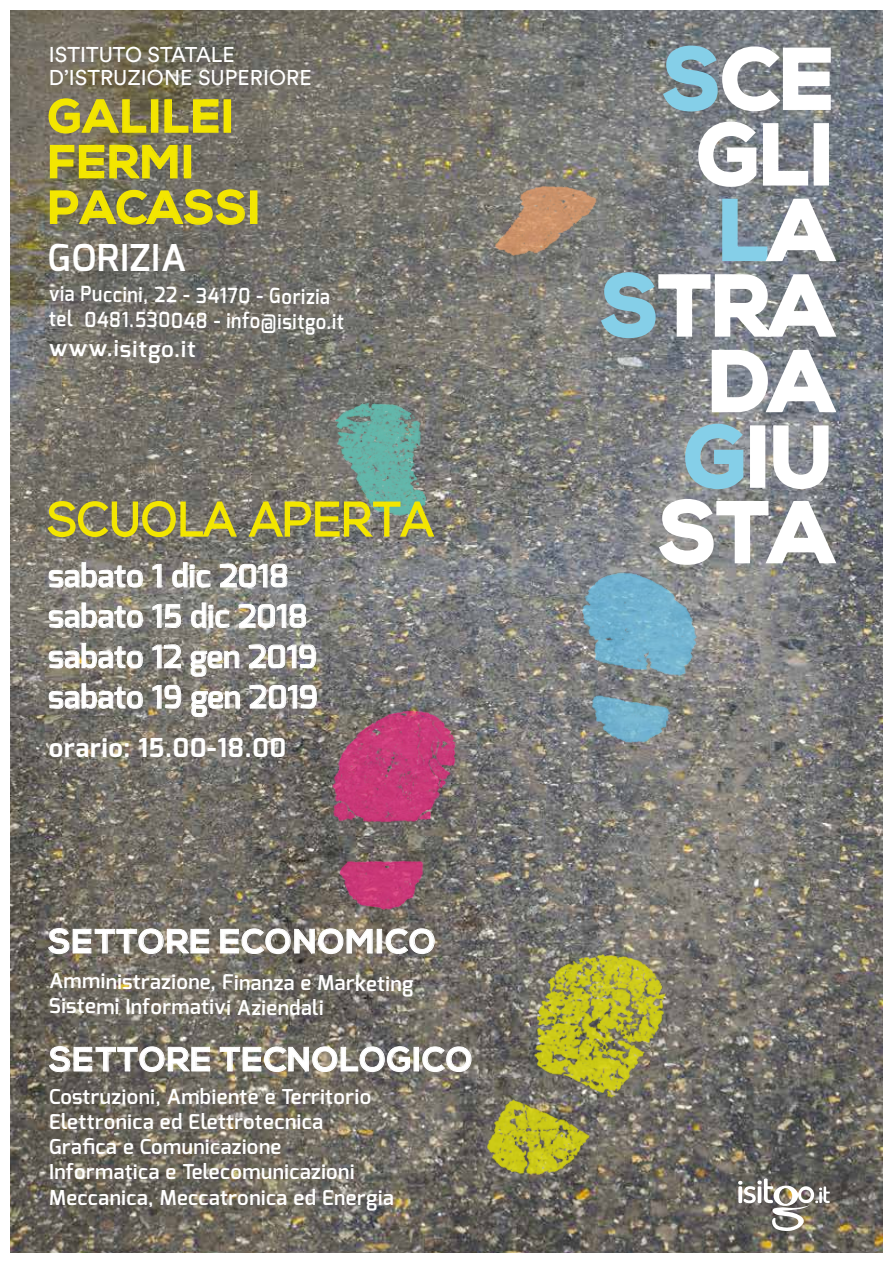
<style>
.page{position:relative;width:893px;height:1263px;background:#fff}
.page>*{position:absolute;margin:0;border:0;box-sizing:border-box;transform-origin:0 0}
.t1{font:700 82.65px/75.6px "Nexa";letter-spacing:.025em;color:#fff;text-align:right}
.t2{font:700 45.75px/45.6px "Nexa";letter-spacing:.04em;color:#f3e600}
.t3{font:600 36.9px "Exo";letter-spacing:.025em;color:#fff}
.t4{font:700 33.75px "Nexa";letter-spacing:.025em;color:#fff}
.t5{font:600 31.05px/40.3px "Exo";letter-spacing:.005em;color:#fff}
.t6{font:700 26.1px "Exo";letter-spacing:.03em;color:#fff}
.t7{font:600 22.5px "Exo";color:#fff}
.t8{font:21.15px/22.5px "Circular Std";letter-spacing:.005em;color:#fff}
.t9{font:600 20.85px/25px "Exo";color:#fff;scale:.89 1}
.t10{font:600 20.4px/25px "Exo";letter-spacing:.025em;color:#fff}
.s1{color:#85cfe8}
</style>
<div class="page">
<img style="left:10px;top:10px;width:873px;height:1243px">
<img style="left:462px;top:934px;width:220px;height:261px">
<img style="left:317px;top:688px;width:162px;height:246px">
<img style="left:560px;top:556px;width:154px;height:210px">
<img style="left:317px;top:384px;width:127px;height:158px">
<img style="left:474px;top:162px;width:140px;height:124px">
<svg style="left:48px;top:928px;width:161px;height:26px;background:#908c84"></svg>
<svg style="left:220px;top:928px;width:153px;height:27px;background:#918c83"></svg>
<div style="left:377px;top:929px;width:5px;height:24px;border:1px solid #fff"></div>
<svg style="left:385px;top:928px;width:50px;height:26px"></svg>
<svg style="left:49px;top:1046px;width:161px;height:26px;background:#8a877f"></svg>
<img style="left:219px;top:1046px;width:191px;height:27px">
<div style="left:414px;top:1047px;width:5px;height:24px;border:1px solid #fff"></div>
<svg style="left:422px;top:1046px;width:50px;height:26px"></svg>
<svg style="left:738px;top:1178px;width:92px;height:53px"></svg>
<svg style="left:49px;top:562px;width:94px;height:26px;background:#9d9a94"></svg>
<svg style="left:152px;top:563px;width:10px;height:25px"></svg>
<svg style="left:172px;top:562px;width:39px;height:26px"></svg>
<svg style="left:220px;top:563px;width:68px;height:25px;background:#9e9d9a"></svg>
<svg style="left:49px;top:602px;width:94px;height:26px;background:#9f9b94"></svg>
<svg style="left:152px;top:604px;width:29px;height:24px"></svg>
<svg style="left:191px;top:602px;width:39px;height:26px"></svg>
<svg style="left:238px;top:604px;width:68px;height:24px;background:#a3a29e"></svg>
<svg style="left:49px;top:643px;width:94px;height:26px;background:#99968c"></svg>
<svg style="left:152px;top:644px;width:29px;height:24px"></svg>
<svg style="left:190px;top:650px;width:50px;height:27px"></svg>
<svg style="left:249px;top:644px;width:67px;height:24px;background:#9f9c98"></svg>
<svg style="left:49px;top:683px;width:94px;height:26px;background:#96928c"></svg>
<svg style="left:152px;top:684px;width:30px;height:25px"></svg>
<svg style="left:191px;top:691px;width:49px;height:26px"></svg>
<svg style="left:249px;top:684px;width:68px;height:25px;background:#999794"></svg>
<svg style="left:46px;top:498px;width:193px;height:42px;background:#9e974b"></svg>
<img style="left:246px;top:498px;width:190px;height:41px">
<svg style="left:660px;top:43px;width:173px;height:146px"></svg>
<div style="left:814px;top:123px;width:15px;height:63px;border:4px solid #fff"></div>
<svg style="left:598px;top:196px;width:242px;height:144px;background:#90989d"></svg>
<svg style="left:683px;top:348px;width:157px;height:143px"></svg>
<svg style="left:656px;top:497px;width:184px;height:70px"></svg>
<svg style="left:48px;top:98px;width:99px;height:36px;background:#90884c"></svg>
<div style="left:151px;top:99px;width:7px;height:34px;border:2px solid #f3e600"></div>
<svg style="left:164px;top:98px;width:55px;height:36px;background:#918a4a"></svg>
<div style="left:224px;top:99px;width:7px;height:34px;border:2px solid #f3e600"></div>
<svg style="left:49px;top:144px;width:129px;height:35px;background:#938c48"></svg>
<div style="left:184px;top:145px;width:7px;height:33px;border:2px solid #f3e600"></div>
<svg style="left:49px;top:189px;width:197px;height:37px;background:#8b8750"></svg>
<div style="left:250px;top:190px;width:7px;height:34px;border:2px solid #f3e600"></div>
<p class="t8" style="left:49px;top:43px;width:264px">ISTITUTO STATALE<br>D’ISTRUZIONE SUPERIORE</p>
<h2 class="t2" style="left:48px;top:95px;width:213px">GALILEI<br>FERMI<br>PACASSI</h2>
<h3 class="t3" style="left:48px;top:233px;width:140px">GORIZIA</h3>
<p class="t9" style="left:49px;top:280px;width:333px;rotate:1deg">via Puccini, 22 - 34170 - Gorizia tel 0481.530048 - info@isitgo.it</p>
<p class="t7" style="left:50px;top:333px;width:148px;rotate:1deg">www.isitgo.it</p>
<h3 class="t5" style="left:48px;top:555px;width:271px">sabato 1 dic 2018 sabato 15 dic 2018 sabato 12 gen 2019 sabato 19 gen 2019</h3>
<p class="t6" style="left:49px;top:730px;width:239px">orario: 15.00-18.00</p>
<h3 class="t4" style="left:48px;top:922px;width:389px">SETTORE ECONOMICO</h3>
<p class="t10" style="left:49px;top:970px;width:366px">Amministrazione, Finanza e Marketing<br>Sistemi Informativi Aziendali</p>
<h3 class="t4" style="left:49px;top:1040px;width:425px">SETTORE TECNOLOGICO</h3>
<p class="t10" style="left:49px;top:1084px;width:346px">Costruzioni, Ambiente e Territorio<br>Elettronica ed Elettrotecnica<br>Grafica e Comunicazione<br>Informatica e Telecomunicazioni<br>Meccanica, Meccatronica ed Energia</p>
<h1 class="t1" style="left:603px;top:45px;width:231px"><span class="s1">S</span>CE<br>GLI<br><span class="s1">L</span>A<br><span class="s1">S</span>TRA<br>DA<br><span class="s1">G</span>IU<br>STA</h1>
</div>
